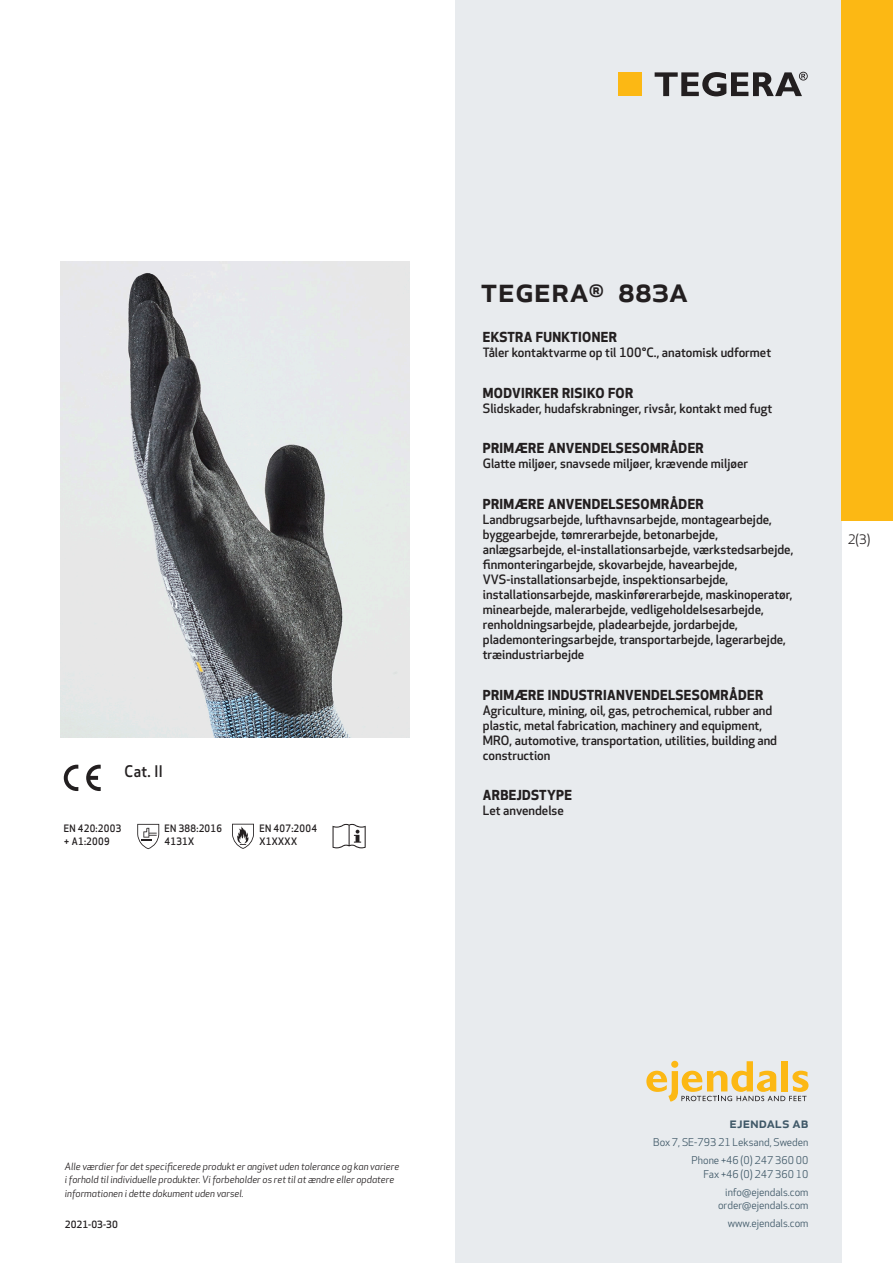
<style>
.page{position:relative;width:893px;height:1263px;background:#fff}
.page>*{position:absolute;margin:0;border:0;box-sizing:border-box;transform-origin:0 0}
.prodname{font:500 34.5px "Apex New";color:#231f20}
.t1{font:500 15.6px "Apex New";color:#231f20;scale:.95 1}
.t2{font:500 15px "Apex New";color:#405968}
.Funktion_body{font:700 13.5px "Apex New";letter-spacing:.025em;color:#231f20}
.t3{font:12.75px "Apex New";color:#231f20}
.Funktion_body-2{font:500 12.6px/15px "Apex New";color:#231f20}
.t4{font:10.5px/18px "Apex New";color:#405968;text-align:right}
.PictogramText{font:500 10.05px/13.5px "Apex New";letter-spacing:.025em;color:#231f20;scale:.95 1}
.t5{font:italic 9.75px/13.5px "Apex New";color:#231f20}
.t6{font:500 9.75px "Apex New";color:#231f20}
</style>
<div class="page">
<div style="left:455px;top:0;width:387px;height:1263px;background:#e8ebee"></div>
<svg style="left:646px;top:1061px;width:162px;height:40px"></svg>
<div style="left:842px;top:0;width:51px;height:520px;background:#fcb814"></div>
<div style="left:618px;top:72px;width:24px;height:24px;background:#fcb814"></div>
<svg style="left:655px;top:72px;width:153px;height:24px"></svg>
<svg style="left:86px;top:765px;width:15px;height:26px"></svg>
<svg style="left:64px;top:765px;width:14px;height:26px"></svg>
<svg style="left:137px;top:824px;width:22px;height:25px"></svg>
<svg style="left:232px;top:824px;width:22px;height:25px"></svg>
<svg style="left:333px;top:824px;width:33px;height:24px"></svg>
<img style="left:60px;top:261px;width:349px;height:477px">
<p class="t1" style="left:125px;top:761px;width:42px">Cat. II</p>
<p class="PictogramText" style="left:64px;top:821px;width:62px">EN 420:2003 + A1:2009</p>
<p class="PictogramText" style="left:165px;top:821px;width:62px">EN 388:2016</p>
<p class="PictogramText" style="left:165px;top:834px;width:33px">4131X</p>
<p class="PictogramText" style="left:259px;top:821px;width:62px">EN 407:2004</p>
<p class="PictogramText" style="left:259px;top:834px;width:41px">X1XXXX</p>
<p class="prodname" style="left:480px;top:266px;width:209px">TEGERA<sup>®</sup> 883A</p>
<p class="Funktion_body" style="left:483px;top:327px;width:136px">EKSTRA FUNKTIONER</p>
<p class="Funktion_body-2" style="left:483px;top:345px;width:290px">Tåler kontaktvarme op til 100°C., anatomisk udformet</p>
<p class="Funktion_body" style="left:483px;top:383px;width:152px">MODVIRKER RISIKO FOR</p>
<p class="Funktion_body-2" style="left:483px;top:400px;width:291px">Slidskader, hudafskrabninger, rivsår, kontakt med fugt</p>
<p class="Funktion_body" style="left:483px;top:438px;width:222px">PRIMÆRE ANVENDELSESOMRÅDER</p>
<p class="Funktion_body-2" style="left:483px;top:456px;width:267px">Glatte miljøer, snavsede miljøer, krævende miljøer</p>
<p class="Funktion_body" style="left:483px;top:494px;width:222px">PRIMÆRE ANVENDELSESOMRÅDER</p>
<p class="Funktion_body-2" style="left:483px;top:511px;width:312px">Landbrugsarbejde, lufthavnsarbejde, montagearbejde, byggearbejde, tømrerarbejde, betonarbejde, anlægsarbejde, el-installationsarbejde, værkstedsarbejde, finmonteringarbejde, skovarbejde, havearbejde, VVS-installationsarbejde, inspektionsarbejde, installationsarbejde, maskinførerarbejde, maskinoperatør, minearbejde, malerarbejde, vedligeholdelsesarbejde, renholdningsarbejde, pladearbejde, jordarbejde, plademonteringsarbejde, transportarbejde, lagerarbejde, træindustriarbejde</p>
<p class="Funktion_body" style="left:483px;top:685px;width:282px">PRIMÆRE INDUSTRIANVENDELSESOMRÅDER</p>
<p class="Funktion_body-2" style="left:483px;top:702px;width:296px">Agriculture, mining, oil, gas, petrochemical, rubber and plastic, metal fabrication, machinery and equipment, MRO, automotive, transportation, utilities, building and construction</p>
<p class="Funktion_body" style="left:483px;top:785px;width:91px">ARBEJDSTYPE</p>
<p class="Funktion_body-2" style="left:483px;top:803px;width:83px">Let anvendelse</p>
<p class="t3" style="left:848px;top:531px;width:24px">2(3)</p>
<p class="t5" style="left:65px;top:1159px;width:336px">Alle værdier for det specificerede produkt er angivet uden tolerance og kan variere i forhold til individuelle produkter. Vi forbeholder os ret til at ændre eller opdatere informationen i dette dokument uden varsel.</p>
<p class="t6" style="left:65px;top:1218px;width:54px">2021-03-30</p>
<p class="t2" style="left:729px;top:1113px;width:80px">ejendals ab</p>
<p class="t4" style="left:653px;top:1133px;width:157px">Box 7, SE-793 21 Leksand, Sweden<br>Phone +46 (0) 247 360 00</p>
<p class="t4" style="left:703px;top:1165px;width:107px">Fax +46 (0) 247 360 10 info@ejendals.com</p>
<p class="t4" style="left:718px;top:1196px;width:92px">order@ejendals.com</p>
<p class="t4" style="left:728px;top:1215px;width:82px">www.ejendals.com</p>
</div>
